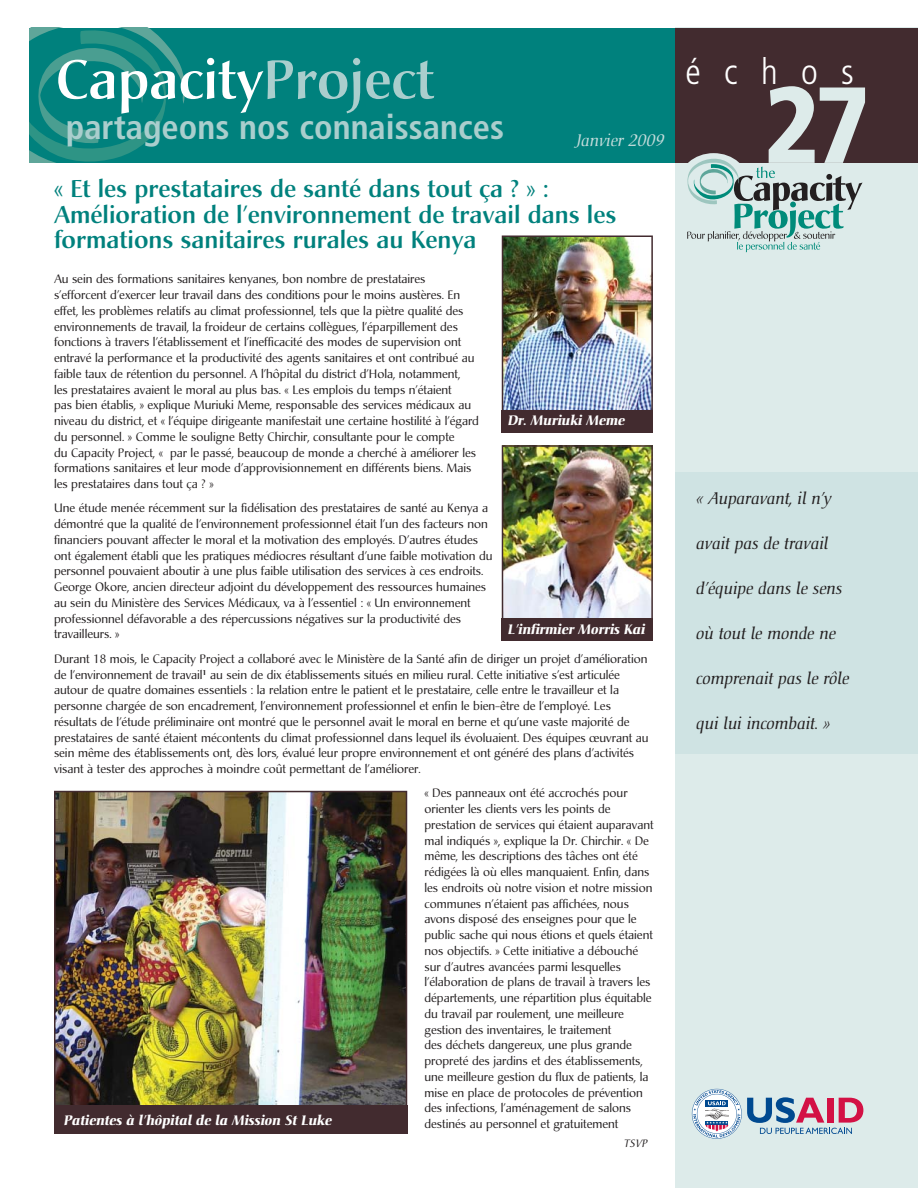
<style>
.page{position:relative;width:918px;height:1188px;background:#fff}
.page>*{position:absolute;margin:0;border:0;box-sizing:border-box;transform-origin:0 0}
.t1{font:900 condensed 108px "Frutiger";color:#ddebea}
.t2{font:500 54px "Christiana";color:#fff}
.t3{font:300 condensed 36px "Frutiger";letter-spacing:.65em;color:#fff}
.t4{font:700 condensed 34.5px "Frutiger";color:#aacecd}
.t5{font:500 24px/25.5px "Christiana";color:#00817d}
.t6{font:italic 16.5px "Christiana";color:#231f20}
.t7{font:italic 16.5px "Christiana";color:#c3dcdb}
.t8{font:italic 700 13.5px "Christiana";color:#fff}
.t9{font:12px/15.8px "Christiana";color:#231f20}
.t10{font:italic 10.5px "Christiana";color:#231f20}
.s1{color:#aacecd}
</style>
<div class="page">
<div style="left:29px;top:28px;width:867px;height:135px;background:#00817d"></div>
<svg style="left:29px;top:28px;width:156px;height:135px"></svg>
<div style="left:675px;top:28px;width:243px;height:1160px;background:#ddebea"></div>
<div style="left:675px;top:28px;width:243px;height:135px;background:#422b2f"></div>
<div style="left:678px;top:153px;width:71px;height:62px;background:#ddebea;border-radius:50%"></div>
<svg style="left:687px;top:156px;width:176px;height:96px"></svg>
<svg style="left:692px;top:1089px;width:171px;height:50px"></svg>
<img style="left:505px;top:239px;width:145px;height:171px">
<div style="left:502px;top:236px;width:151px;height:184px;border:2px solid #422b2f"></div>
<div style="left:502px;top:410px;width:151px;height:23px;background:#422b2f"></div>
<div style="left:675px;top:472px;width:243px;height:282px;background:#cfe3e3"></div>
<img style="left:57px;top:794px;width:347px;height:312px">
<div style="left:54px;top:791px;width:353px;height:319px;border:2px solid #422b2f"></div>
<div style="left:54px;top:1106px;width:353px;height:28px;background:#422b2f"></div>
<img style="left:505px;top:448px;width:145px;height:170px">
<div style="left:502px;top:445px;width:151px;height:184px;border:2px solid #422b2f"></div>
<div style="left:502px;top:618px;width:151px;height:23px;background:#422b2f"></div>
<h2 class="t2" style="left:56px;top:57px;width:379px">Capacity<span class="s1">Project</span></h2>
<h3 class="t4" style="left:66px;top:113px;width:440px">partageons nos connaissances</h3>
<h3 class="t7" style="left:577px;top:133px;width:90px">Janvier 2009</h3>
<h3 class="t5" style="left:54px;top:179px;width:564px">« Et les prestataires de santé dans tout ça ? » :<br>Amélioration de l’environnement de travail dans les formations sanitaires rurales au Kenya</h3>
<p class="t9" style="left:54px;top:272px;width:427px">Au sein des formations sanitaires kenyanes, bon nombre de prestataires s’efforcent d’exercer leur travail dans des conditions pour le moins austères. En effet, les problèmes relatifs au climat professionnel, tels que la piètre qualité des environnements de travail, la froideur de certains collègues, l’éparpillement des fonctions à travers l’établissement et l’inefficacité des modes de supervision ont entravé la performance et la productivité des agents sanitaires et ont contribué au faible taux de rétention du personnel. A l’hôpital du district d’Hola, notamment,<br>les prestataires avaient le moral au plus bas. « Les emplois du temps n’étaient<br>pas bien établis, » explique Muriuki Meme, responsable des services médicaux au niveau du district, et « l’équipe dirigeante manifestait une certaine hostilité à l’égard du personnel. » Comme le souligne Betty Chirchir, consultante pour le compte<br>du Capacity Project, « par le passé, beaucoup de monde a cherché à améliorer les formations sanitaires et leur mode d’approvisionnement en différents biens. Mais les prestataires dans tout ça ? »</p>
<p class="t9" style="left:54px;top:502px;width:440px">Une étude menée récemment sur la fidélisation des prestataires de santé au Kenya a démontré que la qualité de l’environnement professionnel était l’un des facteurs non financiers pouvant affecter le moral et la motivation des employés. D’autres études ont également établi que les pratiques médiocres résultant d’une faible motivation du personnel pouvaient aboutir à une plus faible utilisation des services à ces endroits.<br>George Okore, ancien directeur adjoint du développement des ressources humaines au sein du Ministère des Services Médicaux, va à l’essentiel : « Un environnement professionnel défavorable a des répercussions négatives sur la productivité des travailleurs. »</p>
<p class="t9" style="left:54px;top:652px;width:596px">Durant 18 mois, le Capacity Project a collaboré avec le Ministère de la Santé afin de diriger un projet d’amélioration de l’environnement de travail<sup>1</sup> au sein de dix établissements situés en milieu rural. Cette initiative s’est articulée autour de quatre domaines essentiels : la relation entre le patient et le prestataire, celle entre le travailleur et la personne chargée de son encadrement, l’environnement professionnel et enfin le bien-être de l’employé. Les résultats de l’étude préliminaire ont montré que le personnel avait le moral en berne et qu’une vaste majorité de prestataires de santé étaient mécontents du climat professionnel dans lequel ils évoluaient. Des équipes œuvrant au sein même des établissements ont, dès lors, évalué leur propre environnement et ont généré des plans d’activités visant à tester des approches à moindre coût permettant de l’améliorer.</p>
<p class="t9" style="left:424px;top:787px;width:231px">« Des panneaux ont été accrochés pour orienter les clients vers les points de prestation de services qui étaient auparavant mal indiqués », explique la Dr. Chirchir. « De même, les descriptions des tâches ont été rédigées là où elles manquaient. Enfin, dans les endroits où notre vision et notre mission communes n’étaient pas affichées, nous avons disposé des enseignes pour que le public sache qui nous étions et quels étaient nos objectifs. » Cette initiative a débouché sur d’autres avancées parmi lesquelles l’élaboration de plans de travail à travers les départements, une répartition plus équitable du travail par roulement, une meilleure gestion des inventaires, le traitement<br>des déchets dangereux, une plus grande propreté des jardins et des établissements, une meilleure gestion du flux de patients, la mise en place de protocoles de prévention des infections, l’aménagement de salons destinés au personnel et gratuitement</p>
<p class="t8" style="left:508px;top:415px;width:119px">Dr. Muriuki Meme</p>
<p class="t8" style="left:508px;top:624px;width:139px">L’infirmier Morris Kai</p>
<p class="t8" style="left:64px;top:1114px;width:270px">Patientes à l’hôpital de la Mission St Luke</p>
<p class="t10" style="left:625px;top:1139px;width:25px">TSVP</p>
<h3 class="t3" style="left:686px;top:57px;width:170px">échos</h3>
<h1 class="t1" style="left:764px;top:82px;width:108px">27</h1>
<h3 class="t6" style="left:697px;top:492px;width:137px">« Auparavant, il n’y</h3>
<h3 class="t6" style="left:697px;top:537px;width:133px">avait pas de travail</h3>
<h3 class="t6" style="left:697px;top:582px;width:148px">d’équipe dans le sens</h3>
<h3 class="t6" style="left:697px;top:627px;width:141px">où tout le monde ne</h3>
<h3 class="t6" style="left:697px;top:672px;width:154px">comprenait pas le rôle</h3>
<h3 class="t6" style="left:697px;top:717px;width:136px">qui lui incombait. »</h3>
</div>
